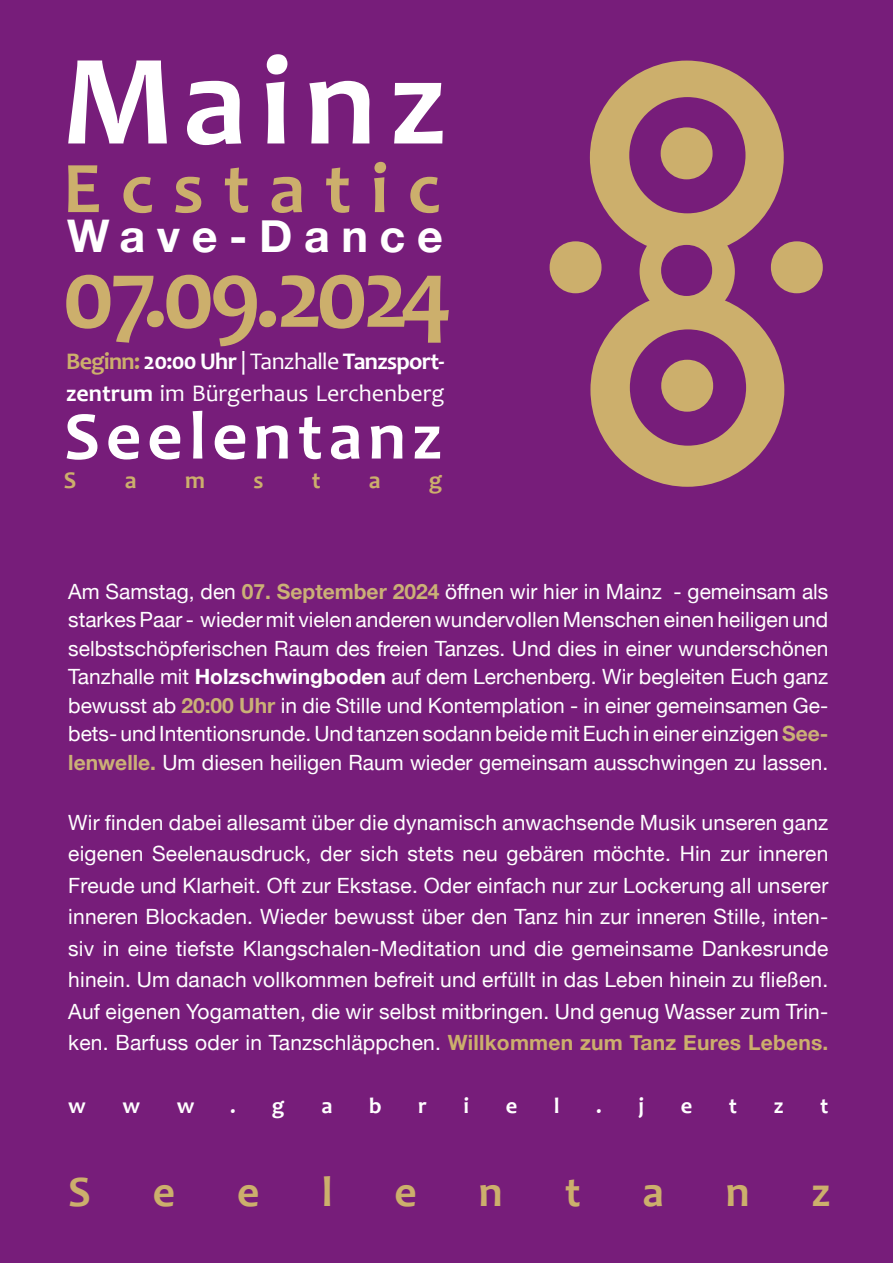
<style>
.page{position:relative;width:893px;height:1263px;background:#771d7a}
.page>*{position:absolute;margin:0;border:0;box-sizing:border-box;transform-origin:0 0}
.t1{font:700 130.5px "Candara";letter-spacing:.1em;color:#fff}
.t2{font:700 99px "Candara";letter-spacing:-.06em;color:#ccaf6c}
.t3{font:700 73.5px "Candara";letter-spacing:.26em;color:#ccaf6c}
.t4{font:700 68.85px "Candara";letter-spacing:.085em;color:#fff}
.t5{font:700 45px "Helvetica Neue";letter-spacing:.255em;color:#fff}
.t6{font:700 43.5px "Candara";color:#ccaf6c}
.t7{font:24px/31.5px "Candara";color:#fff}
.t8{font:700 24px "Candara";color:#ccaf6c}
.t9{font:700 22.5px "Candara";color:#fff}
.t10{font:21px/31.5px "Helvetica Neue";color:#fff;text-align:justify}
.s1{font-weight:700;color:#ccaf6c}
.s2{font-weight:700}
.s3{font-weight:700;color:#cbb076}
</style>
<div class="page">
<svg style="left:771px;top:241px;width:52px;height:52px"></svg>
<svg style="left:550px;top:241px;width:51px;height:52px"></svg>
<div style="left:590px;top:293px;width:194px;height:194px;background:#ccaf6c;border-radius:50%"></div>
<div style="left:630px;top:329px;width:116px;height:117px;background:#771d7a;border-radius:50%"></div>
<svg style="left:661px;top:360px;width:52px;height:52px"></svg>
<div style="left:590px;top:61px;width:194px;height:193px;background:#ccaf6c;border-radius:50%"></div>
<div style="left:629px;top:97px;width:116px;height:116px;background:#771d7a;border-radius:50%"></div>
<svg style="left:661px;top:127px;width:52px;height:52px"></svg>
<div style="left:640px;top:224px;width:95px;height:95px;background:#ccaf6c;border-radius:50%"></div>
<svg style="left:661px;top:245px;width:51px;height:51px"></svg>
<h1 class="t1" style="left:62px;top:19px;width:386px">Mainz</h1>
<h3 class="t3" style="left:63px;top:142px;width:379px">Ecstatic</h3>
<h3 class="t5" style="left:67px;top:201px;width:377px">Wave-Dance</h3>
<h2 class="t2" style="left:62px;top:232px;width:393px">07.09. 2024</h2>
<p class="t7" style="left:66px;top:345px;width:380px"><span class="s1">Beginn:</span> <span class="s2">20:00 Uhr</span> | Tanzhalle <span class="s2">Tanzsport&shy;zentrum</span> im Bürgerhaus Lerchenberg</p>
<h3 class="t4" style="left:64px;top:393px;width:380px">Seelentanz</h3>
<p class="t8" style="left:64px;top:465px;width:14px">S</p>
<p class="t8" style="left:125px;top:465px;width:13px">a</p>
<p class="t8" style="left:185px;top:465px;width:21px">m</p>
<p class="t8" style="left:253px;top:465px;width:12px">s</p>
<p class="t8" style="left:312px;top:465px;width:10px">t</p>
<p class="t8" style="left:369px;top:465px;width:13px">a</p>
<p class="t8" style="left:429px;top:465px;width:15px">g</p>
<p class="t10" style="left:68px;top:578px;width:762px;line-height:28.5px">Am Samstag, den <span class="s3">07. September 2024</span> öffnen wir hier in Mainz - gemeinsam als starkes Paar - wieder mit vielen anderen wundervollen Menschen einen heiligen und selbstschöpferischen Raum des freien Tanzes. Und dies in einer wunderschönen Tanzhalle mit <span class="s2">Holzschwingboden</span> auf dem Lerchenberg. Wir begleiten Euch ganz bewusst ab <span class="s3">20:00 Uhr</span> in die Stille und Kontemplation - in einer gemeinsamen Ge&shy;bets- und Intentionsrunde. Und tanzen sodann beide mit Euch in einer einzigen <span class="s3">See&shy;lenwelle.</span> Um diesen heiligen Raum wieder gemeinsam ausschwingen zu lassen.</p>
<p class="t10" style="left:68px;top:808px;width:762px">Wir finden dabei allesamt über die dynamisch anwachsende Musik unseren ganz eigenen Seelenausdruck, der sich stets neu gebären möchte. Hin zur inneren Freude und Klarheit. Oft zur Ekstase. Oder einfach nur zur Lockerung all unserer inneren Blockaden. Wieder bewusst über den Tanz hin zur inneren Stille, inten&shy;siv in eine tiefste Klangschalen-Meditation und die gemeinsame Dankesrunde hinein. Um danach vollkommen befreit und erfüllt in das Leben hinein zu fließen.<br>Auf eigenen Yogamatten, die wir selbst mitbringen. Und genug Wasser zum Trin&shy;ken. Barfuss oder in Tanzschläppchen. <span class="s1">Willkommen zum Tanz Eures Lebens.</span></p>
<p class="t9" style="left:68px;top:1092px;width:19px">w</p>
<p class="t9" style="left:123px;top:1092px;width:19px">w</p>
<p class="t9" style="left:177px;top:1092px;width:19px">w</p>
<p class="t9" style="left:230px;top:1092px;width:7px">.</p>
<p class="t9" style="left:272px;top:1092px;width:14px">g</p>
<p class="t9" style="left:321px;top:1092px;width:13px">a</p>
<p class="t9" style="left:369px;top:1092px;width:14px">b</p>
<p class="t9" style="left:418px;top:1092px;width:10px">r</p>
<p class="t9" style="left:463px;top:1092px;width:7px">i</p>
<p class="t9" style="left:506px;top:1092px;width:13px">e</p>
<p class="t9" style="left:554px;top:1092px;width:7px">l</p>
<p class="t9" style="left:596px;top:1092px;width:7px">.</p>
<p class="t9" style="left:639px;top:1092px;width:7px">j</p>
<p class="t9" style="left:681px;top:1092px;width:13px">e</p>
<p class="t9" style="left:729px;top:1092px;width:10px">t</p>
<p class="t9" style="left:774px;top:1092px;width:11px">z</p>
<p class="t9" style="left:820px;top:1092px;width:10px">t</p>
<h3 class="t6" style="left:68px;top:1164px;width:24px">S</h3>
<h3 class="t6" style="left:153px;top:1164px;width:24px">e</h3>
<h3 class="t6" style="left:237px;top:1164px;width:24px">e</h3>
<h3 class="t6" style="left:321px;top:1164px;width:13px">l</h3>
<h3 class="t6" style="left:395px;top:1164px;width:24px">e</h3>
<h3 class="t6" style="left:479px;top:1164px;width:25px">n</h3>
<h3 class="t6" style="left:565px;top:1164px;width:17px">t</h3>
<h3 class="t6" style="left:642px;top:1164px;width:23px">a</h3>
<h3 class="t6" style="left:726px;top:1164px;width:25px">n</h3>
<h3 class="t6" style="left:812px;top:1164px;width:20px">z</h3>
</div>
